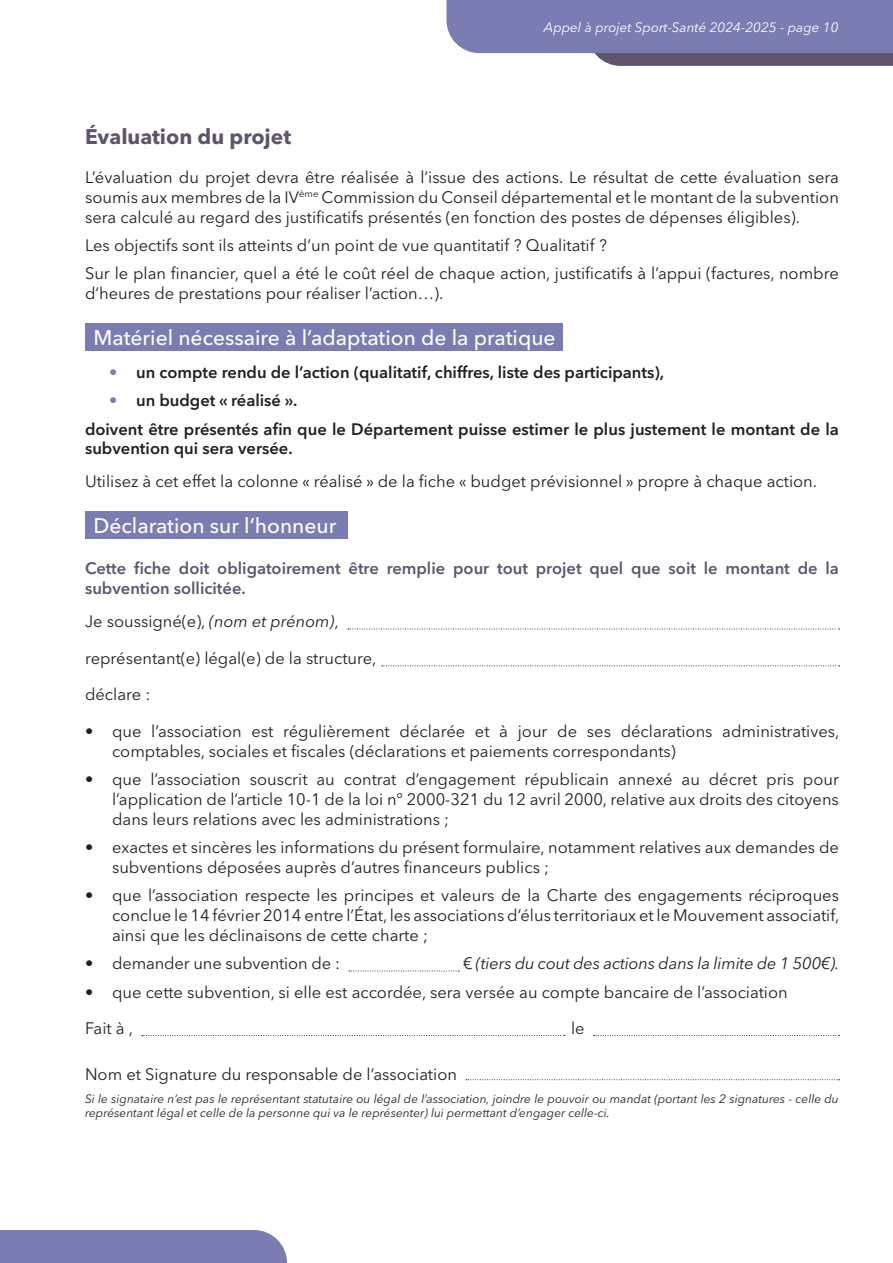
<style>
.page{position:relative;width:893px;height:1263px;background:#fff}
.page>*{position:absolute;margin:0;border:0;box-sizing:border-box;transform-origin:0 0}
.t1{font:500 21px "Avenir Next LT Pro";color:#fff}
.t2{font:700 21px "Avenir Next LT Pro";color:#5e556d}
.t3{font:16.5px/19.8px "Avenir Next LT Pro";color:#231f20;text-align:justify}
.t4{font:600 16.5px/19.8px "Avenir Next LT Pro";color:#231f20}
.t5{font:600 16.5px/19.8px "Avenir Next LT Pro";color:#5e556d}
.t6{font:italic 16.5px "Avenir Next LT Pro";letter-spacing:-.01em;color:#231f20}
.t7{font:italic 13.5px "Avenir Next LT Pro";color:#fff}
.t8{font:italic 12px/14.4px "Avenir Next LT Pro";color:#231f20}
.s1{color:#7a7cb2}
.s2{font-style:italic}
.s3{font-style:normal}
</style>
<div class="page">
<svg style="left:446px;top:0;width:447px;height:66px;background:#8081af"></svg>
<div style="left:0;top:1230px;width:287px;height:33px;background:#7a7cb2"></div>
<div style="left:85px;top:324px;width:478px;height:27px;background:#7a7cb2"></div>
<div style="left:85px;top:512px;width:262px;height:27px;background:#7a7cb2"></div>
<svg style="left:348px;top:629px;width:492px;height:1px"></svg>
<svg style="left:382px;top:665px;width:458px;height:1px"></svg>
<svg style="left:349px;top:971px;width:110px;height:1px"></svg>
<svg style="left:142px;top:1035px;width:423px;height:1px"></svg>
<svg style="left:594px;top:1035px;width:246px;height:1px"></svg>
<svg style="left:466px;top:1079px;width:374px;height:1px"></svg>
<p class="t7" style="left:544px;top:19px;width:296px">Appel à projet Sport-Santé 2024-2025 - page 10</p>
<p class="t2" style="left:85px;top:123px;width:208px">Évaluation du projet</p>
<p class="t3" style="left:85px;top:167px;width:755px">L’évaluation du projet devra être réalisée à l’issue des actions. Le résultat de cette évaluation sera soumis aux membres de la IV<sup>ème</sup> Commission du Conseil départemental et le montant de la subvention sera calculé au regard des justificatifs présentés (en fonction des postes de dépenses éligibles).</p>
<p class="t3" style="left:85px;top:235px;width:523px">Les objectifs sont ils atteints d’un point de vue quantitatif ? Qualitatif ?</p>
<p class="t3" style="left:85px;top:263px;width:755px">Sur le plan financier, quel a été le coût réel de chaque action, justificatifs à l’appui (factures, nombre d’heures de prestations pour réaliser l’action…).</p>
<p class="t1" style="left:94px;top:325px;width:464px">Matériel nécessaire à l’adaptation de la pratique</p>
<p class="t4" style="left:109px;top:362px;width:557px"><span class="s1">•</span> un compte rendu de l’action (qualitatif, chiffres, liste des participants),</p>
<p class="t4" style="left:109px;top:390px;width:190px"><span class="s1">•</span> un budget « réalisé ».</p>
<p class="t4" style="left:85px;top:419px;width:755px">doivent être présentés afin que le Département puisse estimer le plus justement le montant de la subvention qui sera versée.</p>
<p class="t3" style="left:85px;top:471px;width:733px">Utilisez à cet effet la colonne « réalisé » de la fiche « budget prévisionnel » propre à chaque action.</p>
<p class="t1" style="left:94px;top:513px;width:244px">Déclaration sur l’honneur</p>
<p class="t5" style="left:85px;top:559px;width:755px">Cette fiche doit obligatoirement être remplie pour tout projet quel que soit le montant de la subvention sollicitée.</p>
<p class="t3" style="left:85px;top:611px;width:255px">Je soussigné(e), <span class="s2">(nom et prénom)</span>,</p>
<p class="t3" style="left:85px;top:648px;width:293px">représentant(e) légal(e) de la structure,</p>
<p class="t3" style="left:85px;top:685px;width:67px">déclare :</p>
<p class="t3" style="left:112px;top:722px;width:729px;text-indent:-27px">• que l’association est régulièrement déclarée et à jour de ses déclarations administratives, comptables, sociales et fiscales (déclarations et paiements correspondants)</p>
<p class="t3" style="left:112px;top:770px;width:728px;text-indent:-27px">• que l’association souscrit au contrat d’engagement républicain annexé au décret pris pour l’application de l’article 10-1 de la loi n° 2000-321 du 12 avril 2000, relative aux droits des citoyens dans leurs relations avec les administrations ;</p>
<p class="t3" style="left:112px;top:838px;width:728px;text-indent:-27px">• exactes et sincères les informations du présent formulaire, notamment relatives aux demandes de subventions déposées auprès d’autres financeurs publics ;</p>
<p class="t3" style="left:112px;top:886px;width:729px;text-indent:-27px">• que l’association respecte les principes et valeurs de la Charte des engagements réciproques conclue le 14 février 2014 entre l’État, les associations d’élus territoriaux et le Mouvement associatif, ainsi que les déclinaisons de cette charte ;</p>
<p class="t3" style="left:85px;top:954px;width:256px">• demander une subvention de :</p>
<p class="t6" style="left:463px;top:954px;width:378px"><span class="s3">€</span> (tiers du cout des actions dans la limite de 1 500€).</p>
<p class="t3" style="left:85px;top:982px;width:704px">• que cette subvention, si elle est accordée, sera versée au compte bancaire de l’association</p>
<p class="t3" style="left:85px;top:1019px;width:49px">Fait à ,</p>
<p class="t3" style="left:571px;top:1019px;width:15px">le</p>
<p class="t3" style="left:85px;top:1064px;width:373px">Nom et Signature du responsable de l’association</p>
<p class="t8" style="left:85px;top:1091px;width:755px">Si le signataire n’est pas le représentant statutaire ou légal de l’association, joindre le pouvoir ou mandat (portant les 2 signatures - celle du représentant légal et celle de la personne qui va le représenter) lui permettant d’engager celle-ci.</p>
</div>
